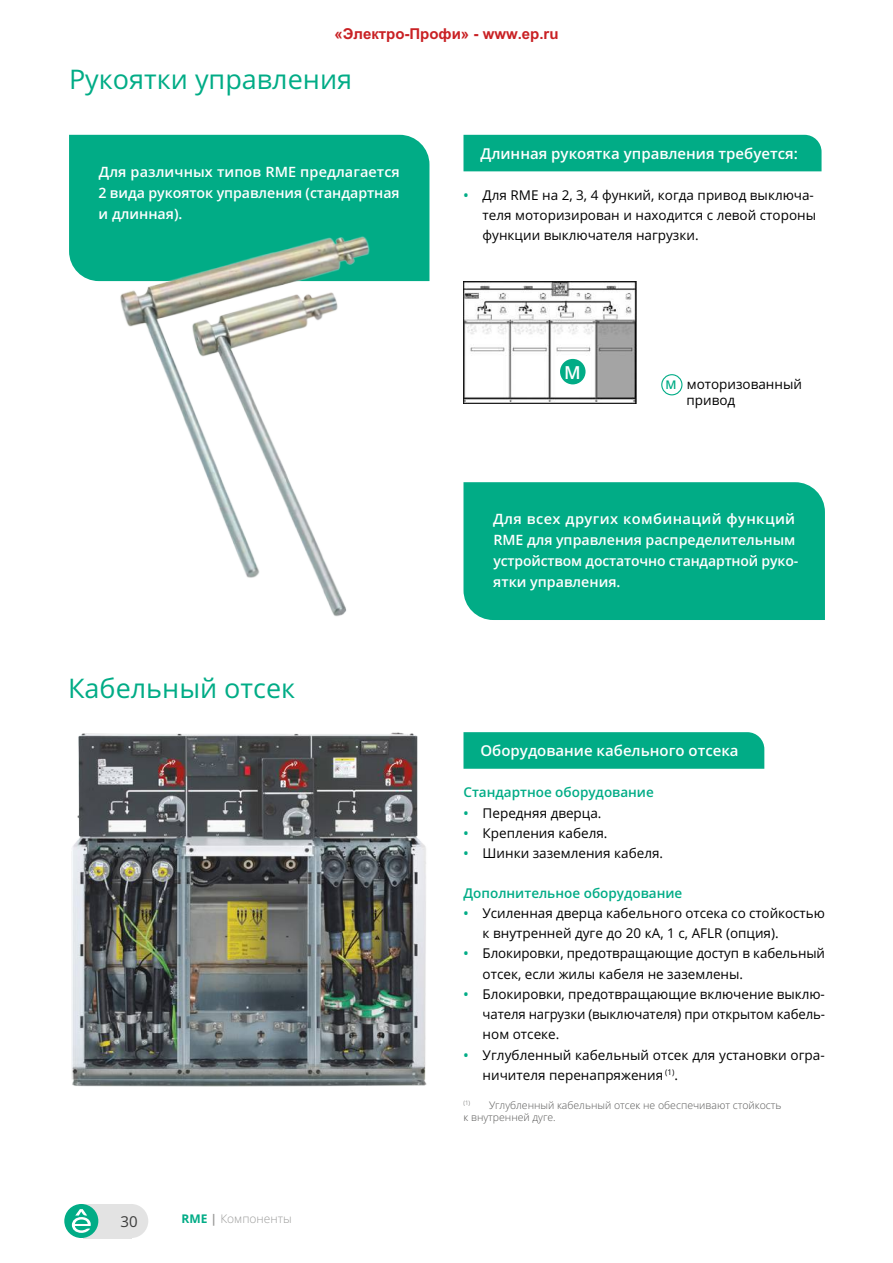
<style>
.page{position:relative;width:893px;height:1263px;background:#fff}
.page>*{position:absolute;margin:0;border:0;box-sizing:border-box;transform-origin:0 0}
.t1{font:27px "Open Sans";color:#01ac86}
.t2{font:600 18px "Open Sans";color:#fff}
.t3{font:600 15px "Open Sans";color:#fff}
.t4{font:700 15px "Arial";color:#c92124}
.t5{font:15px "Open Sans";color:#3c3c3b}
.t6{font:600 14.25px/21px "Open Sans";color:#fff;text-align:justify}
.t7{font:13.5px/20.2px "Open Sans";color:#000}
.t8{font:600 13.5px "Open Sans";color:#01ac86}
.t9{font:300 12px "Open Sans";color:#9d9d9c}
.t10{font:300 10.5px/12px "Open Sans";color:#575756}
.s1{font-weight:700;color:#01ac86}
.s2{font-weight:700}
.s3{font-weight:600;color:#01ac86}
.s4{font-weight:600;font-size:12px;color:#01ac86}
</style>
<div class="page">
<div style="left:69px;top:135px;width:360px;height:146px;background:#01ac86"></div>
<div style="left:463px;top:482px;width:362px;height:138px;background:#01ac86"></div>
<img style="left:69px;top:224px;width:350px;height:393px">
<div style="left:463px;top:135px;width:358px;height:36px;background:#01ac86"></div>
<img style="left:463px;top:281px;width:173px;height:122px">
<div style="left:560px;top:359px;width:25px;height:25px;background:#01ac86;border-radius:50%"></div>
<div style="left:661px;top:374px;width:21px;height:21px;border:1px solid #01ac86;border-radius:50%"></div>
<img style="left:71px;top:732px;width:356px;height:355px">
<div style="left:463px;top:732px;width:301px;height:37px;background:#01ac86"></div>
<div style="left:83px;top:1204px;width:48px;height:34px;background:#e3e3e3"></div>
<div style="left:64px;top:1204px;width:34px;height:34px;background:#01ac86;border-radius:50%"></div>
<svg style="left:72px;top:1209px;width:19px;height:24px"></svg>
<div style="left:114px;top:1204px;width:34px;height:34px;background:#e3e3e3;border-radius:50%"></div>
<p class="t4" style="left:334px;top:23px;width:226px">«Электро-Профи» - www.ep.ru</p>
<h1 class="t1" style="left:69px;top:60px;width:285px">Рукоятки управления</h1>
<p class="t6" style="left:98px;top:161px;width:303px">Для различных типов RME предлагается 2 вида рукояток управления (стандартная и длинная).</p>
<h1 class="t1" style="left:68px;top:670px;width:229px">Кабельный отсек</h1>
<p class="t5" style="left:121px;top:1211px;width:19px">30</p>
<p class="t9" style="left:182px;top:1210px;width:112px"><span class="s1">RME</span> <span class="s2">|</span> Компоненты</p>
<p class="t3" style="left:480px;top:143px;width:319px">Длинная рукоятка управления требуется:</p>
<p class="t7" style="left:483px;top:185px;width:335px;text-indent:-19px"><span class="s3">•</span> Для RME на 2, 3, 4 функий, когда привод выключа&shy;теля моторизирован и находится с левой стороны функции выключателя нагрузки.</p>
<h2 class="t2" style="left:564px;top:360px;width:18px">М</h2>
<p class="t7" style="left:687px;top:376px;width:117px;line-height:16.2px;text-indent:-21px"><span class="s4">М</span> моторизованный привод</p>
<p class="t6" style="left:493px;top:508px;width:307px;text-align:left">Для всех других комбинаций функций RME для управления распределительным устройством достаточно стандартной руко&shy;ятки управления.</p>
<p class="t3" style="left:480px;top:740px;width:260px">Оборудование кабельного отсека</p>
<p class="t8" style="left:463px;top:783px;width:192px">Стандартное оборудование</p>
<p class="t7" style="left:463px;top:802px;width:139px"><span class="s3">•</span> Передняя дверца.</p>
<p class="t7" style="left:463px;top:822px;width:145px"><span class="s3">•</span> Крепления кабеля.</p>
<p class="t7" style="left:463px;top:843px;width:201px"><span class="s3">•</span> Шинки заземления кабеля.</p>
<p class="t8" style="left:463px;top:883px;width:220px">Дополнительное оборудование</p>
<p class="t7" style="left:483px;top:902px;width:344px;text-indent:-19px"><span class="s3">•</span> Усиленная дверца кабельного отсека со стойкостью к внутренней дуге до 20 кА, 1 с, AFLR (опция).</p>
<p class="t7" style="left:483px;top:943px;width:344px;text-indent:-19px"><span class="s3">•</span> Блокировки, предотвращающие доступ в кабельный отсек, если жилы кабеля не заземлены.</p>
<p class="t7" style="left:483px;top:983px;width:344px;text-align:justify;text-indent:-19px"><span class="s3">•</span> Блокировки, предотвращающие включение выклю&shy;чателя нагрузки (выключателя) при открытом кабель&shy;ном отсеке.</p>
<p class="t7" style="left:483px;top:1044px;width:344px;text-indent:-19px"><span class="s3">•</span> Углубленный кабельный отсек для установки огра&shy;ничителя перенапряжения <sup>(1)</sup>.</p>
<p class="t10" style="left:463px;top:1099px;width:320px"><sup>(1)</sup> Углубленный кабельный отсек не обеспечивают стойкость к внутренней дуге.</p>
</div>
